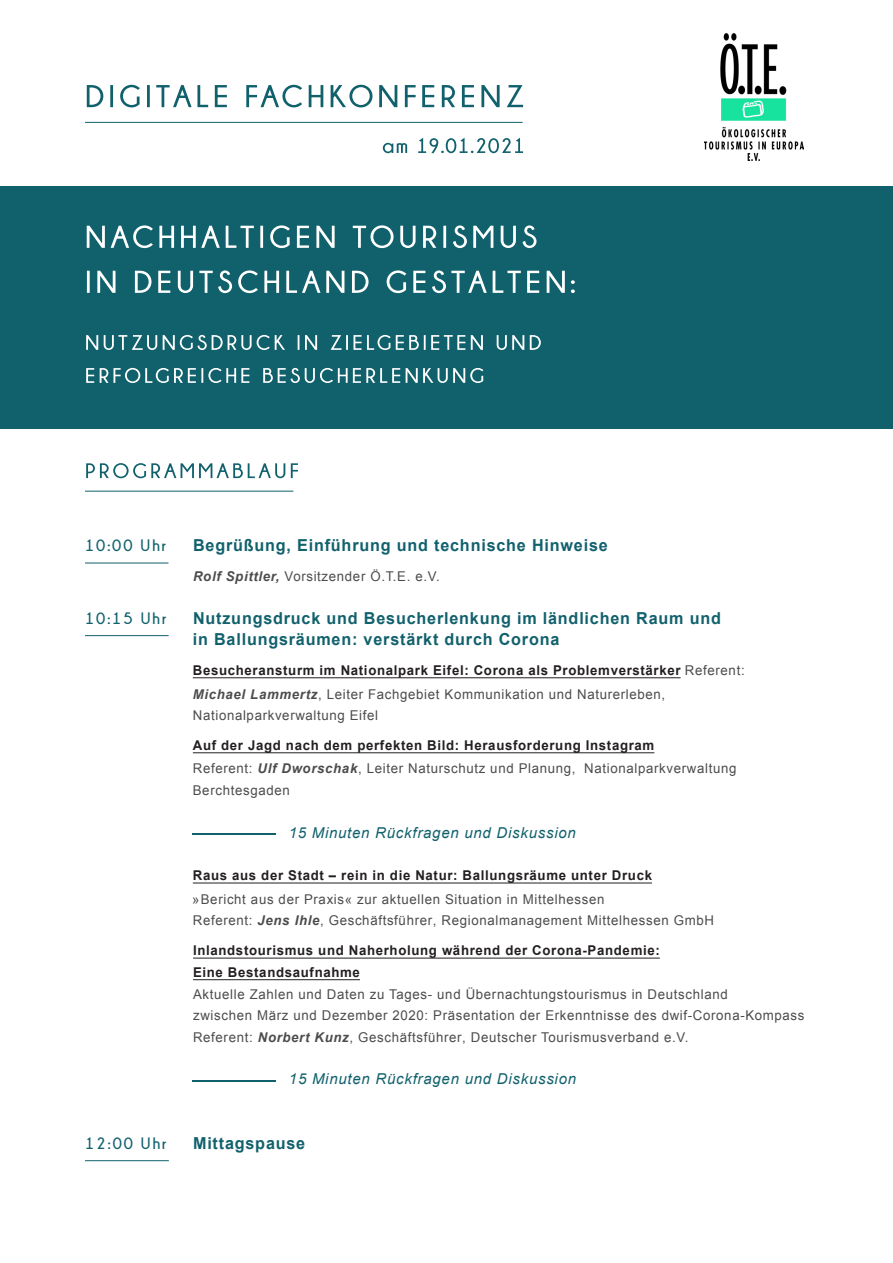
<style>
.page{position:relative;width:893px;height:1263px;background:#fff}
.page>*{position:absolute;margin:0;border:0;box-sizing:border-box;transform-origin:0 0}
.t1{font:700 16.5px/20.9px "Arial";letter-spacing:.05em;color:#11616d}
.t2{font:700 16.5px "Champagne&Limousines";letter-spacing:.12em;color:#11616d}
.t3{font:italic 15px "Arial";letter-spacing:.05em;color:#11616d;scale:10 1}
.t4{font:13.5px/22.5px "Arial";letter-spacing:.05em;color:#4b4c4d}
.t5{font:700 13.5px/24px "Arial";letter-spacing:.05em;color:#231f20}
.s1{font-weight:700;font-style:italic}
.s2{font-weight:400;color:#4b4c4d}
.s3{font-style:italic;color:#4b4c4d}
.s4{font-weight:700;color:#231f20}
</style>
<div class="page">
<svg style="left:87px;top:85px;width:436px;height:22px"></svg>
<svg style="left:86px;top:463px;width:212px;height:15px"></svg>
<hr style="left:85px;top:563px;width:83px;height:1px;background:#11616d">
<hr style="left:85px;top:635px;width:84px;height:1px;background:#11616d">
<hr style="left:85px;top:1160px;width:84px;height:1px;background:#11616d">
<hr style="left:193px;top:883px;width:459px;height:1px;background:#231f20">
<hr style="left:193px;top:752px;width:461px;height:1px;background:#231f20">
<hr style="left:193px;top:677px;width:488px;height:1px;background:#231f20">
<hr style="left:193px;top:979px;width:167px;height:1px;background:#231f20">
<hr style="left:193px;top:958px;width:467px;height:1px;background:#231f20">
<svg style="left:383px;top:138px;width:140px;height:15px"></svg>
<hr style="left:85px;top:122px;width:438px;height:1px;background:#11616d">
<hr style="left:85px;top:491px;width:208px;height:1px;background:#11616d">
<div style="left:0;top:186px;width:893px;height:243px;background:#11616d"></div>
<svg style="left:86px;top:368px;width:397px;height:15px"></svg>
<svg style="left:86px;top:335px;width:455px;height:15px"></svg>
<svg style="left:87px;top:270px;width:488px;height:23px"></svg>
<svg style="left:87px;top:225px;width:449px;height:23px"></svg>
<img style="left:704px;top:34px;width:100px;height:126px">
<p class="t2" style="left:85px;top:536px;width:83px">10:00 Uhr</p>
<p class="t1" style="left:193px;top:535px;width:416px">Begrüßung, Einführung und technische Hinweise</p>
<p class="t4" style="left:193px;top:565px;width:248px"><span class="s1">Rolf Spittler,</span> Vorsitzender Ö.T.E. e.V.</p>
<p class="t2" style="left:85px;top:609px;width:83px">10:15 Uhr</p>
<p class="t1" style="left:193px;top:608px;width:530px">Nutzungsdruck und Besucherlenkung im ländlichen Raum und in Ballungsräumen: verstärkt durch Corona</p>
<p class="t5" style="left:193px;top:659px;width:553px">Besucheransturm im Nationalpark Eifel: Corona als Problemverstärker <span class="s2">Referent:<br></span><span class="s3">Michael Lammertz</span><span class="s2">, Leiter Fachgebiet Kommunikation und Naturerleben,</span></p>
<p class="t4" style="left:193px;top:704px;width:187px">Nationalparkverwaltung Eifel</p>
<p class="t4" style="left:193px;top:734px;width:545px"><span class="s4">Auf der Jagd nach dem perfekten Bild: Herausforderung Instagram<br></span>Referent: <span class="s1">Ulf Dworschak</span>, Leiter Naturschutz und Planung, Nationalparkverwaltung<br>Berchtesgaden</p>
<p class="t3" style="left:193px;top:823px;width:40px">–15 Minuten Rückfragen und Diskussion</p>
<p class="t5" style="left:193px;top:864px;width:461px">Raus aus der Stadt – rein in die Natur: Ballungsräume unter Druck</p>
<p class="t4" style="left:192px;top:889px;width:523px;line-height:21px">»Bericht aus der Praxis« zur aktuellen Situation in Mittelhessen<br>Referent: <span class="s1">Jens Ihle</span>, Geschäftsführer, Regionalmanagement Mittelhessen GmbH</p>
<p class="t5" style="left:193px;top:940px;width:468px;line-height:21.6px">Inlandstourismus und Naherholung während der Corona-Pandemie:<br>Eine Bestandsaufnahme</p>
<p class="t4" style="left:193px;top:983px;width:613px;line-height:21.6px">Aktuelle Zahlen und Daten zu Tages- und Übernachtungstourismus in Deutschland<br>zwischen März und Dezember 2020: Präsentation der Erkenntnisse des dwif-Corona-Kompass<br>Referent: <span class="s1">Norbert Kunz</span>, Geschäftsführer, Deutscher Tourismusverband e.V.</p>
<p class="t3" style="left:193px;top:1069px;width:40px">–15 Minuten Rückfragen und Diskussion</p>
<p class="t2" style="left:85px;top:1134px;width:83px">12:00 Uhr</p>
<p class="t1" style="left:193px;top:1133px;width:114px">Mittagspause</p>
</div>
